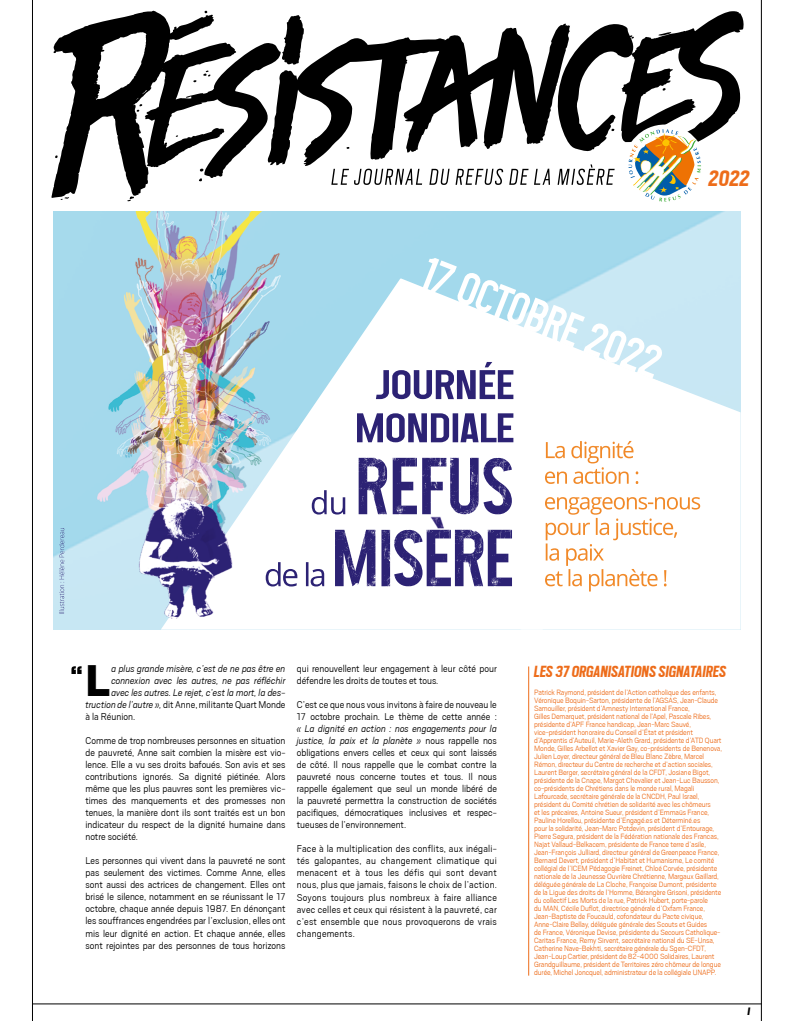
<style>
.page{position:relative;width:794px;height:1021px;background:#fff}
.page>*{position:absolute;margin:0;border:0;box-sizing:border-box;transform-origin:0 0}
.t1{font:900 49.3px "Scout";color:#000}
.t2{font:italic 700 25px "Scout Cond";color:#ed6c1a}
.t3{font:italic 700 18px "Scout Cond";letter-spacing:.01em;color:#ed6c1a}
.t4{font:italic 900 12px "Scout Cond";color:#000}
.t5{font:300 11px/12px "Scout";color:#000;text-align:justify}
.t6{font:italic 300 11px "Scout";color:#000}
.t7{font:300 8.5px/8px "Scout";letter-spacing:-.01em;color:#ed6c1a}
.s1{font-style:italic}
</style>
<div class="page">
<img style="left:53px;top:211px;width:687px;height:418px">
<img style="left:700px;top:338px;width:40px;height:291px">
<img style="left:161px;top:278px;width:539px;height:351px">
<hr style="left:528px;top:666px;width:1px;height:309px;background:#ed6c1a">
<svg style="left:71px;top:666px;width:11px;height:8px"></svg>
<hr style="left:761px;top:0;width:1px;height:1020px;background:#000">
<hr style="left:32px;top:0;width:1px;height:1020px;background:#000">
<hr style="left:33px;top:1003px;width:728px;height:1px;background:#000">
<svg style="left:286px;top:15px;width:16px;height:8px"></svg>
<svg style="left:51px;top:11px;width:216px;height:187px"></svg>
<svg style="left:200px;top:168px;width:3px;height:4px"></svg>
<svg style="left:267px;top:23px;width:290px;height:143px"></svg>
<svg style="left:203px;top:70px;width:8px;height:7px"></svg>
<svg style="left:331px;top:169px;width:91px;height:16px"></svg>
<svg style="left:429px;top:169px;width:20px;height:16px"></svg>
<svg style="left:455px;top:169px;width:48px;height:16px"></svg>
<svg style="left:509px;top:169px;width:19px;height:16px"></svg>
<svg style="left:534px;top:169px;width:16px;height:16px"></svg>
<svg style="left:557px;top:11px;width:187px;height:190px"></svg>
<h2 class="t2" style="left:709px;top:166px;width:43px">2022</h2>
<h1 class="t1" style="left:85px;top:657px;width:26px">L</h1>
<p class="t6" style="left:111px;top:663px;width:176px">a plus grande misère, c’est de ne pas être en</p>
<p class="t6" style="left:111px;top:675px;width:176px">connexion avec les autres, ne pas réfléchir</p>
<p class="t6" style="left:111px;top:687px;width:176px">avec les autres. Le rejet, c’est la mort, la des-</p>
<p class="t5" style="left:85px;top:699px;width:201px"><span class="s1">truction de l’autre »,</span> dit Anne, militante Quart Monde</p>
<p class="t5" style="left:85px;top:711px;width:51px">à la Réunion.</p>
<p class="t5" style="left:85px;top:735px;width:201px">Comme de trop nombreuses personnes en situation de pauvreté, Anne sait combien la misère est vio&shy;lence. Elle a vu ses droits bafoués. Son avis et ses contributions ignorés. Sa dignité piétinée. Alors même que les plus pauvres sont les premières vic&shy;times des manquements et des promesses non tenues, la manière dont ils sont traités est un bon indicateur du respect de la dignité humaine dans notre société.</p>
<p class="t5" style="left:85px;top:855px;width:201px">Les personnes qui vivent dans la pauvreté ne sont pas seulement des victimes. Comme Anne, elles sont aussi des actrices de changement. Elles ont brisé le silence, notamment en se réunissant le 17 octobre, chaque année depuis 1987. En dénonçant les souffrances engendrées par l’exclusion, elles ont mis leur dignité en action. Et chaque année, elles sont rejointes par des personnes de tous horizons</p>
<p class="t5" style="left:297px;top:663px;width:201px">qui renouvellent leur engagement à leur côté pour défendre les droits de toutes et tous.</p>
<p class="t5" style="left:297px;top:699px;width:201px">C’est ce que nous vous invitons à faire de nouveau le<br>17 octobre prochain. Le thème de cette année :</p>
<p class="t5" style="left:297px;top:723px;width:201px"><span class="s1">« La dignité en action : nos engagements pour la justice, la paix et la planète »</span> nous rappelle nos obligations envers celles et ceux qui sont laissés de côté. Il nous rappelle que le combat contre la pauvreté nous concerne toutes et tous. Il nous rappelle également que seul un monde libéré de la pauvreté permettra la construction de sociétés pacifiques, démocratiques inclusives et respec&shy;tueuses de l’environnement.</p>
<p class="t5" style="left:297px;top:843px;width:202px">Face à la multiplication des conflits, aux inégali&shy;tés galopantes, au changement climatique qui menacent et à tous les défis qui sont devant nous, plus que jamais, faisons le choix de l’action.<br>Soyons toujours plus nombreux à faire alliance avec celles et ceux qui résistent à la pauvreté, car c’est ensemble que nous provoquerons de vrais changements.</p>
<h3 class="t3" style="left:534px;top:663px;width:193px">LES 37 ORGANISATIONS SIGNATAIRES</h3>
<p class="t7" style="left:534px;top:688px;width:189px">Patrick Raymond, président de l’Action catholique des enfants, Véronique Boquin-Sarton, présidente de l’AGSAS, Jean-Claude Samouiller, président d’Amnesty International France,<br>Gilles Demarquet, président national de l’Apel, Pascale Ribes, présidente d’APF France handicap, Jean-Marc Sauvé, vice-président honoraire du Conseil d’État et président d’Apprentis d’Auteuil, Marie-Aleth Grard, présidente d’ATD Quart Monde, Gilles Arbellot et Xavier Gay, co-présidents de Benenova, Julien Loyer, directeur général de Bleu Blanc Zèbre, Marcel Rémon, directeur du Centre de recherche et d’action sociales, Laurent Berger, secrétaire général de la CFDT, Josiane Bigot, présidente de la Cnape, Margot Chevalier et Jean-Luc Bausson, co-présidents de Chrétiens dans le monde rural, Magali Lafourcade, secrétaire générale de la CNCDH, Paul Israel, président du Comité chrétien de solidarité avec les chômeurs<br>et les précaires, Antoine Sueur, président d’Emmaüs France, Pauline Horellou, présidente d’Engagé.es et Déterminé.es<br>pour la solidarité, Jean-Marc Potdevin, président d’Entourage, Pierre Segura, président de la Fédération nationale des Francas, Najat Vallaud-Belkacem, présidente de France terre d’asile, Jean-François Julliard, directeur général de Greenpeace France, Bernard Devert, président d’Habitat et Humanisme, Le comité collégial de l’ICEM Pédagogie Freinet, Chloé Corvée, présidente nationale de la Jeunesse Ouvrière Chrétienne, Margaux Gaillard, déléguée générale de La Cloche, Françoise Dumont, présidente de la Ligue des droits de l’Homme, Bérangère Grisoni, présidente du collectif Les Morts de la rue, Patrick Hubert, porte-parole<br>du MAN, Cécile Duflot, directrice générale d’Oxfam France, Jean-Baptiste de Foucauld, cofondateur du Pacte civique, Anne-Claire Bellay, déléguée générale des Scouts et Guides<br>de France, Véronique Devise, présidente du Secours Catholique-Caritas France, Remy Sirvent, secrétaire national du SE-Unsa, Catherine Nave-Bekhti, secrétaire générale du Sgen-CFDT, Jean-Loup Cartier, président de 82-4000 Solidaires, Laurent Grandguillaume, président de Territoires zéro chômeur de longue durée, Michel Joncquel, administrateur de la collégiale UNAPP.</p>
<h3 class="t4" style="left:748px;top:1005px;width:4px">I</h3>
</div>
